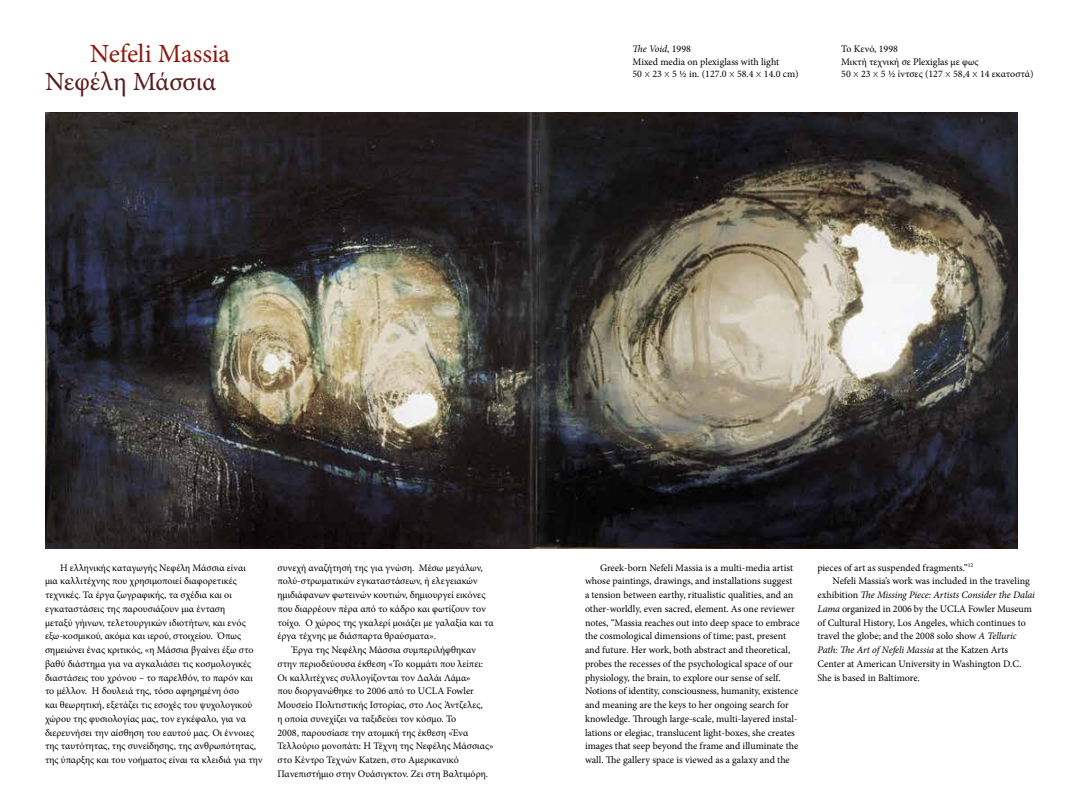
<style>
.page{position:relative;width:1080px;height:810px;background:#fff}
.page>*{position:absolute;margin:0;border:0;box-sizing:border-box;transform-origin:0 0}
.t1{font:26.25px "Minion Pro";letter-spacing:-.005em;color:#8e1a0d}
.t2{font:26.25px "Minion Pro";letter-spacing:-.005em;color:#571d1c}
.t3{font:10px/13.8px "Minion Pro";color:#000}
.t4{font:italic 10px "Minion Pro";letter-spacing:-.01em;color:#000}
.s1{font-style:italic}
.s2{font-family:"Gotham";font-weight:300}
.s3{font-style:normal}
</style>
<div class="page">
<img style="left:45px;top:112px;width:972px;height:437px">
<h1 class="t1" style="left:90px;top:36px;width:142px">Nefeli Massia</h1>
<h1 class="t2" style="left:45px;top:64px;width:173px">Νεφέλη Μάσσια</h1>
<p class="t3" style="left:632px;top:43px;width:168px;line-height:12.5px"><span class="s1">The Void</span>, 1998<br>Mixed media on plexiglass with light<br>50 <span class="s2">x</span> 23 <span class="s2">x</span> 5 ½ in. (127.0 <span class="s2">x</span> 58.4 <span class="s2">x</span> 14.0 cm)</p>
<p class="t3" style="left:841px;top:43px;width:194px;line-height:12.5px">Το Κενό, 1998<br>Μικτή τεχνική σε Plexiglas με φως<br>50 <span class="s2">x</span> 23 <span class="s2">x</span> 5 ½ ίντσες (127 <span class="s2">x</span> 58,4 <span class="s2">x</span> 14 εκατοστά)</p>
<p class="t3" style="left:45px;top:561px;width:219px;text-indent:15px">H ελληνικής καταγωγής Νεφέλη Μάσσια είναι<br>μια καλλιτέχνης που χρησιμοποιεί διαφορετικές τεχνικές. Τα έργα ζωγραφικής, τα σχέδια και οι εγκαταστάσεις της παρουσιάζουν μια ένταση<br>μεταξύ γήινων, τελετουργικών ιδιοτήτων, και ενός εξω-κοσμικού, ακόμα και ιερού, στοιχείου. Όπως σημειώνει ένας κριτικός, «η Μάσσια βγαίνει έξω στο βαθύ διάστημα για να αγκαλιάσει τις κοσμολογικές διαστάσεις του χρόνου – το παρελθόν, το παρόν και το μέλλον. Η δουλειά της, τόσο αφηρημένη όσο<br>και θεωρητική, εξετάζει τις εσοχές του ψυχολογικού χώρου της φυσιολογίας μας, τον εγκέφαλο, για να διερευνήσει την αίσθηση του εαυτού μας. Οι έννοιες της ταυτότητας, της συνείδησης, της ανθρωπότητας, της ύπαρξης και του νοήματος είναι τα κλειδιά για την</p>
<p class="t3" style="left:278px;top:561px;width:207px">συνεχή αναζήτησή της για γνώση. Μέσω μεγάλων,</p>
<p class="t3" style="left:278px;top:574px;width:202px">πολύ-στρωματικών εγκαταστάσεων, ή ελεγειακών</p>
<p class="t3" style="left:278px;top:588px;width:209px">ημιδιάφανων φωτεινών κουτιών, δημιουργεί εικόνες</p>
<p class="t3" style="left:278px;top:602px;width:210px">που διαρρέουν πέρα από το κάδρο και φωτίζουν τον</p>
<p class="t3" style="left:278px;top:616px;width:218px">τοίχο. Ο χώρος της γκαλερί μοιάζει με γαλαξία και τα</p>
<p class="t3" style="left:278px;top:629px;width:160px">έργα τέχνης με διάσπαρτα θραύσματα».</p>
<p class="t3" style="left:292px;top:643px;width:185px">Έργα της Νεφέλης Μάσσια συμπεριλήφθηκαν</p>
<p class="t3" style="left:278px;top:657px;width:207px">στην περιοδεύουσα έκθεση «Το κομμάτι που λείπει:</p>
<p class="t3" style="left:278px;top:671px;width:195px">Οι καλλιτέχνες συλλογίζονται τον Δαλάι Λάμα»</p>
<p class="t3" style="left:278px;top:684px;width:198px">που διοργανώθηκε το 2006 από το UCLA Fowler</p>
<p class="t3" style="left:278px;top:698px;width:207px">Μουσείο Πολιτιστικής Ιστορίας, στο Λος Άντζελες,</p>
<p class="t3" style="left:278px;top:712px;width:180px">η οποία συνεχίζει να ταξιδεύει τον κόσμο. Το</p>
<p class="t3" style="left:278px;top:726px;width:192px">2008, παρουσίασε την ατομική της έκθεση «Ένα</p>
<p class="t3" style="left:278px;top:739px;width:218px">Τελλούριο μονοπάτι: Η Τέχνη της Νεφέλης Μάσσιας»</p>
<p class="t3" style="left:278px;top:753px;width:183px">στο Κέντρο Τεχνών Katzen, στο Αμερικανικό</p>
<p class="t3" style="left:278px;top:767px;width:212px">Πανεπιστήμιο στην Ουάσιγκτον. Ζει στη Βαλτιμόρη.</p>
<p class="t3" style="left:585px;top:561px;width:216px;text-indent:15px">Greek-born Nefeli Massia is a multi-media artist whose paintings, drawings, and installations suggest<br>a tension between earthy, ritualistic qualities, and an other-worldly, even sacred, element. As one reviewer notes, “Massia reaches out into deep space to embrace the cosmological dimensions of time; past, present and future. Her work, both abstract and theoretical, probes the recesses of the psychological space of our physiology, the brain, to explore our sense of self.<br>Notions of identity, consciousness, humanity, existence and meaning are the keys to her ongoing search for knowledge. Through large-scale, multi-layered instal&shy;lations or elegiac, translucent light-boxes, she creates images that seep beyond the frame and illuminate the wall. The gallery space is viewed as a galaxy and the</p>
<p class="t3" style="left:818px;top:561px;width:157px">pieces of art as suspended fragments.”<sup>12</sup></p>
<p class="t3" style="left:833px;top:574px;width:199px">Nefeli Massia’s work was included in the traveling</p>
<p class="t4" style="left:818px;top:588px;width:219px"><span class="s3">exhibition</span> The Missing Piece: Artists Consider the Dalai</p>
<p class="t3" style="left:818px;top:602px;width:216px"><span class="s1">Lama</span> organized in 2006 by the UCLA Fowler Museum</p>
<p class="t3" style="left:818px;top:616px;width:210px">of Cultural History, Los Angeles, which continues to</p>
<p class="t3" style="left:818px;top:629px;width:201px">travel the globe; and the 2008 solo show <span class="s1">A Telluric</span></p>
<p class="t4" style="left:818px;top:643px;width:192px">Path: The Art of Nefeli Massia <span class="s3">at the Katzen Arts</span></p>
<p class="t3" style="left:818px;top:657px;width:205px">Center at American University in Washington D.C.</p>
<p class="t3" style="left:818px;top:671px;width:104px">She is based in Baltimore.</p>
</div>
